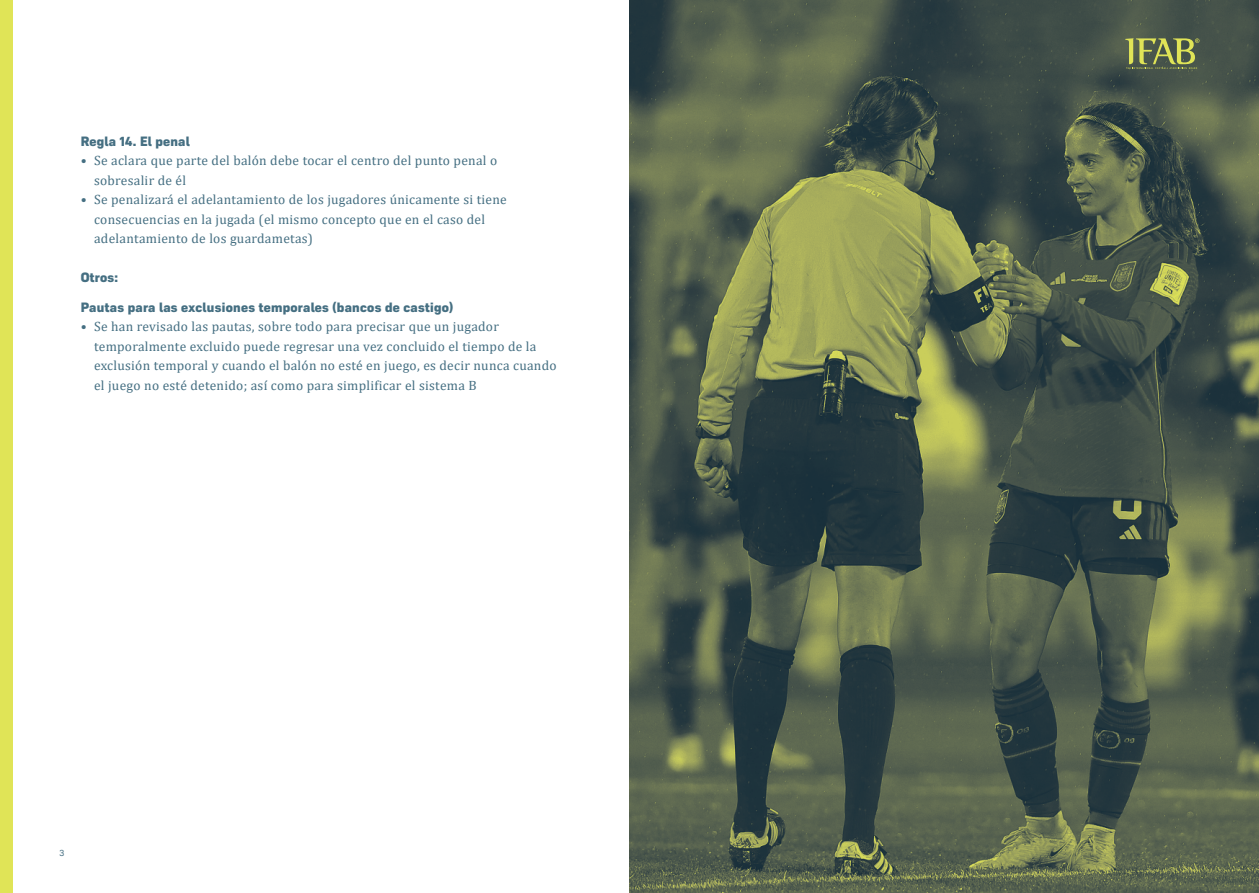
<style>
.page{position:relative;width:1259px;height:893px;background:#fff}
.page>*{position:absolute;margin:0;border:0;box-sizing:border-box;transform-origin:0 0}
.t1{font:13.5px/19.5px "Cambria";letter-spacing:.02em;color:#456f82}
.Headline_-_Roag_ExtraBold_9_13{font:800 13.5px "Roag";letter-spacing:.02em;color:#456f82}
.t2{font:9px "Roag";color:#456f82}
</style>
<div class="page">
<div style="left:0;top:0;width:13px;height:893px;background:#e0e457"></div>
<img style="left:629px;top:0;width:630px;height:893px">
<svg style="left:1125px;top:38px;width:74px;height:31px;background:#7a844e"></svg>
<p class="Headline_-_Roag_ExtraBold_9_13" style="left:81px;top:130px;width:111px">Regla 14. El penal</p>
<p class="t1" style="left:94px;top:151px;width:405px;text-indent:-13px">• Se aclara que parte del balón debe tocar el centro del punto penal o sobresalir de él</p>
<p class="t1" style="left:94px;top:190px;width:414px;text-indent:-13px">• Se penalizará el adelantamiento de los jugadores únicamente si tiene consecuencias en la jugada (el mismo concepto que en el caso del adelantamiento de los guardametas)</p>
<p class="Headline_-_Roag_ExtraBold_9_13" style="left:81px;top:267px;width:39px">Otros:</p>
<p class="Headline_-_Roag_ExtraBold_9_13" style="left:81px;top:296px;width:374px">Pautas para las exclusiones temporales (bancos de castigo)</p>
<p class="t1" style="left:94px;top:317px;width:464px;text-indent:-13px">• Se han revisado las pautas, sobre todo para precisar que un jugador temporalmente excluido puede regresar una vez concluido el tiempo de la exclusión temporal y cuando el balón no esté en juego, es decir nunca cuando el juego no esté detenido; así como para simplificar el sistema B</p>
<p class="t2" style="left:60px;top:846px;width:6px">3</p>
</div>
